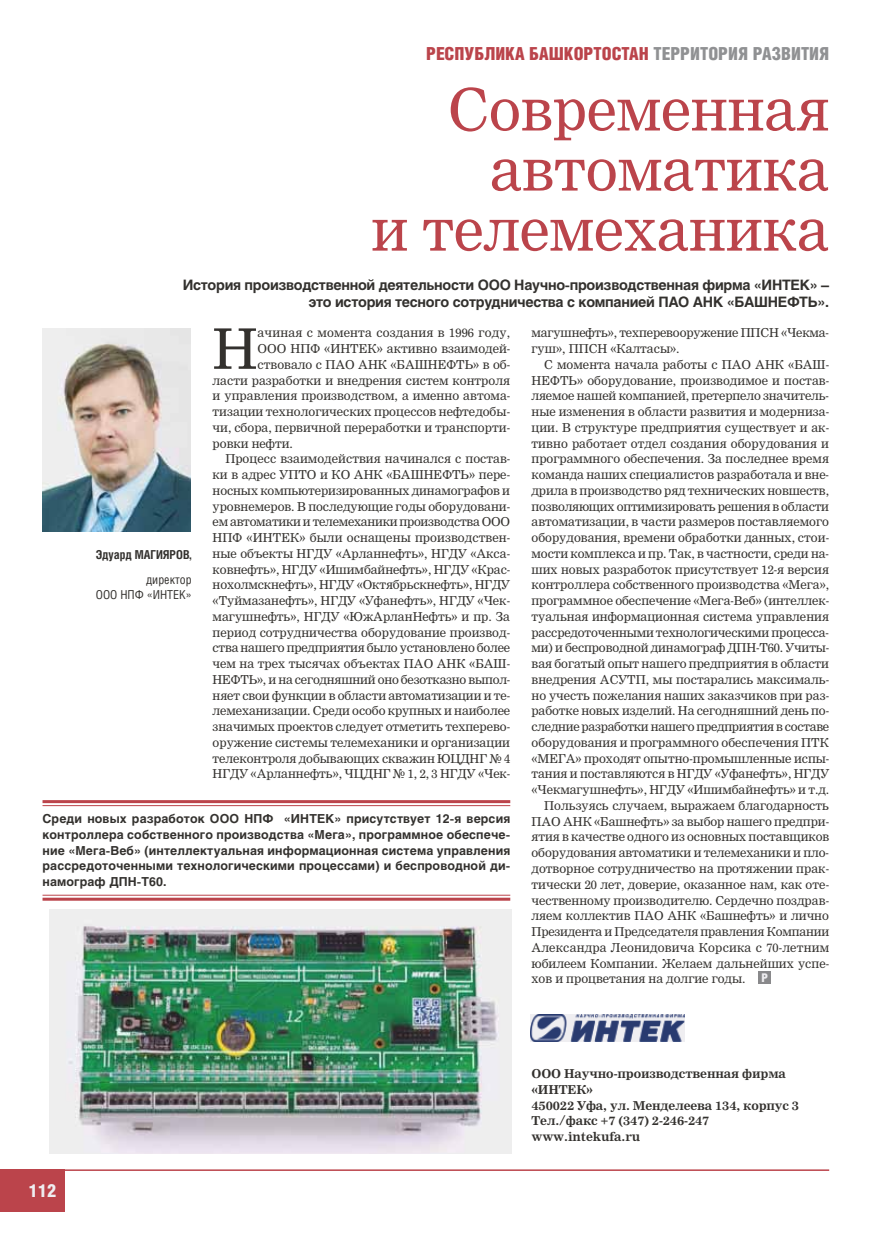
<style>
.page{position:relative;width:893px;height:1234px;background:#fff}
.page>*{position:absolute;margin:0;border:0;box-sizing:border-box;transform-origin:0 0}
.t1{font:57px/60px "Nimrod Cyr";color:#bb444b;text-align:right}
.t2{font:54.6px "Nimrod Cyr";color:#33312e}
.t3{font:900 18px "Helios Cond";color:#bb444b}
.t4{font:900 18px "Helios Cond";color:#efeef1}
.t5{font:700 14.25px/17.1px "Helios";letter-spacing:-.02em;color:#33312e;text-align:right}
.t6{font:700 12.3px/15.8px "Helios";letter-spacing:.01em;color:#33312e;text-align:justify}
.t7{font:12.3px/15.8px "Helios Cond";color:#33312e;text-align:right}
.t8{font:700 12.3px "Helios Cond";color:#33312e}
.t9{font:12px/15.8px "Nimrod Cyr";color:#33312e}
.t10{font:700 12px/15.8px "Nimrod Cyr";letter-spacing:-.01em;color:#33312e}
.t11{font:12px "Nimrod Cyr";letter-spacing:-.02em;color:#33312e}
.t12{font:900 12px "Helios Cond";color:#efeef1}
.s1{color:#909193}
</style>
<div class="page">
<div style="left:0;top:1169px;width:64px;height:42px;background:#bb444b"></div>
<hr style="left:0;top:1169px;width:829px;height:1px;background:#bb444b">
<div style="left:758px;top:970px;width:13px;height:13px;background:#89898b"></div>
<img style="left:43px;top:328px;width:147px;height:203px">
<img style="left:531px;top:1014px;width:153px;height:27px">
<img style="left:50px;top:909px;width:461px;height:244px">
<hr style="left:43px;top:800px;width:467px;height:3px;background:#bb444b">
<hr style="left:43px;top:805px;width:467px;height:1px;background:#bb444b">
<hr style="left:43px;top:894px;width:467px;height:1px;background:#bb444b">
<hr style="left:43px;top:897px;width:467px;height:3px;background:#bb444b">
<h3 class="t3" style="left:426px;top:43px;width:405px">Республика Башкортостан <span class="s1">территория развития</span></h3>
<h1 class="t1" style="left:371px;top:80px;width:459px">Современная автоматика<br>и телемеханика</h1>
<p class="t5" style="left:183px;top:276px;width:648px">История производственной деятельности ООО Научно-производственная фирма «ИНТЕК» – это история тесного сотрудничества с компанией ПАО АНК «БАШНЕФТЬ».</p>
<p class="t9" style="left:531px;top:325px;width:299px">магушнефть», техперевооружение ППСН «Чекма&shy;гуш», ППСН «Калтасы».</p>
<p class="t9" style="left:544px;top:356px;width:286px">С момента начала работы с ПАО АНК «БАШ-</p>
<p class="t9" style="left:531px;top:372px;width:299px">НЕФТЬ» оборудование, производимое и постав-</p>
<p class="t9" style="left:531px;top:388px;width:299px">ляемое нашей компанией, претерпело значитель-</p>
<p class="t9" style="left:531px;top:403px;width:299px">ные изменения в области развития и модерниза-</p>
<p class="t9" style="left:531px;top:419px;width:299px">ции. В структуре предприятия существует и ак-</p>
<p class="t9" style="left:531px;top:435px;width:299px">тивно работает отдел создания оборудования и</p>
<p class="t9" style="left:531px;top:451px;width:299px">программного обеспечения. За последнее время</p>
<p class="t9" style="left:531px;top:466px;width:299px">команда наших специалистов разработала и вне-</p>
<p class="t9" style="left:531px;top:482px;width:299px">дрила в производство ряд технических новшеств,</p>
<p class="t9" style="left:531px;top:498px;width:299px">позволяющих оптимизировать решения в области</p>
<p class="t9" style="left:531px;top:514px;width:299px">автоматизации, в части размеров поставляемого</p>
<p class="t9" style="left:531px;top:529px;width:299px">оборудования, времени обработки данных, стои-</p>
<p class="t9" style="left:531px;top:545px;width:299px">мости комплекса и пр. Так, в частности, среди на-</p>
<p class="t9" style="left:531px;top:561px;width:299px">ших новых разработок присутствует 12-я версия</p>
<p class="t9" style="left:531px;top:577px;width:299px">контроллера собственного производства «Мега»,</p>
<p class="t9" style="left:531px;top:592px;width:299px">программное обеспечение «Мега-Веб» (интеллек-</p>
<p class="t9" style="left:531px;top:608px;width:299px">туальная информационная система управления</p>
<p class="t9" style="left:531px;top:624px;width:299px">рассредоточенными технологическими процесса-</p>
<p class="t9" style="left:531px;top:640px;width:299px">ми) и беспроводной динамограф ДПН-Т60. Учиты-</p>
<p class="t9" style="left:531px;top:655px;width:299px">вая богатый опыт нашего предприятия в области</p>
<p class="t9" style="left:531px;top:671px;width:299px">внедрения АСУТП, мы постарались максималь-</p>
<p class="t9" style="left:531px;top:687px;width:299px">но учесть пожелания наших заказчиков при раз-</p>
<p class="t9" style="left:531px;top:703px;width:299px">работке новых изделий. На сегодняшний день по-</p>
<p class="t11" style="left:531px;top:719px;width:299px">следние разработки нашего предприятия в составе</p>
<p class="t9" style="left:531px;top:734px;width:299px">оборудования и программного обеспечения ПТК</p>
<p class="t9" style="left:531px;top:750px;width:299px">«МЕГА» проходят опытно-промышленные испы-</p>
<p class="t9" style="left:531px;top:766px;width:299px">тания и поставляются в НГДУ «Уфанефть», НГДУ</p>
<p class="t9" style="left:531px;top:781px;width:299px">«Чекмагушнефть», НГДУ «Ишимбайнефть» и т.д.</p>
<p class="t9" style="left:544px;top:797px;width:286px">Пользуясь случаем, выражаем благодарность</p>
<p class="t9" style="left:531px;top:813px;width:299px">ПАО АНК «Башнефть» за выбор нашего предпри-</p>
<p class="t9" style="left:531px;top:829px;width:299px">ятия в качестве одного из основных поставщиков</p>
<p class="t9" style="left:531px;top:844px;width:299px">оборудования автоматики и телемеханики и пло-</p>
<p class="t9" style="left:531px;top:860px;width:299px">дотворное сотрудничество на протяжении прак-</p>
<p class="t9" style="left:531px;top:876px;width:299px">тически 20 лет, доверие, оказанное нам, как оте-</p>
<p class="t9" style="left:531px;top:892px;width:299px">чественному производителю. Сердечно поздрав-</p>
<p class="t9" style="left:531px;top:907px;width:299px">ляем коллектив ПАО АНК «Башнефть» и лично</p>
<p class="t9" style="left:531px;top:923px;width:299px">Президента и Председателя правления Компании</p>
<p class="t9" style="left:531px;top:939px;width:299px">Александра Леонидовича Корсика с 70-летним</p>
<p class="t9" style="left:531px;top:955px;width:299px">юбилеем Компании. Желаем дальнейших успе-</p>
<p class="t9" style="left:531px;top:970px;width:216px">хов и процветания на долгие годы.</p>
<p class="t12" style="left:761px;top:970px;width:8px">Р</p>
<h2 class="t2" style="left:213px;top:315px;width:46px">Н</h2>
<p class="t9" style="left:258px;top:325px;width:254px">ачиная с момента создания в 1996 году,</p>
<p class="t9" style="left:258px;top:341px;width:254px">ООО НПФ «ИНТЕК» активно взаимодей-</p>
<p class="t9" style="left:258px;top:356px;width:254px">ствовало с ПАО АНК «БАШНЕФТЬ» в об-</p>
<p class="t9" style="left:213px;top:372px;width:299px">ласти разработки и внедрения систем контроля</p>
<p class="t9" style="left:213px;top:388px;width:299px">и управления производством, а именно автома-</p>
<p class="t9" style="left:213px;top:403px;width:299px">тизации технологических процессов нефтедобы-</p>
<p class="t9" style="left:213px;top:419px;width:299px">чи, сбора, первичной переработки и транспорти-</p>
<p class="t9" style="left:213px;top:435px;width:82px">ровки нефти.</p>
<p class="t9" style="left:225px;top:451px;width:287px">Процесс взаимодействия начинался с постав-</p>
<p class="t9" style="left:213px;top:466px;width:299px">ки в адрес УПТО и КО АНК «БАШНЕФТЬ» пере-</p>
<p class="t9" style="left:213px;top:482px;width:299px">носных компьютеризированных динамографов и</p>
<p class="t9" style="left:213px;top:498px;width:299px">уровнемеров. В последующие годы оборудовани-</p>
<p class="t11" style="left:213px;top:514px;width:299px">ем автоматики и телемеханики производства ООО</p>
<p class="t9" style="left:213px;top:529px;width:299px">НПФ «ИНТЕК» были оснащены производствен-</p>
<p class="t9" style="left:213px;top:545px;width:299px">ные объекты НГДУ «Арланнефть», НГДУ «Акса-</p>
<p class="t9" style="left:213px;top:561px;width:299px">ковнефть», НГДУ «Ишимбайнефть», НГДУ «Крас-</p>
<p class="t9" style="left:213px;top:577px;width:299px">нохолмскнефть», НГДУ «Октябрьскнефть», НГДУ</p>
<p class="t9" style="left:213px;top:592px;width:299px">«Туймазанефть», НГДУ «Уфанефть», НГДУ «Чек-</p>
<p class="t9" style="left:213px;top:608px;width:299px">магушнефть», НГДУ «ЮжАрланНефть» и пр. За</p>
<p class="t9" style="left:213px;top:624px;width:299px">период сотрудничества оборудование производ-</p>
<p class="t9" style="left:213px;top:640px;width:299px">ства нашего предприятия было установлено более</p>
<p class="t9" style="left:213px;top:655px;width:299px">чем на трех тысячах объектах ПАО АНК «БАШ-</p>
<p class="t9" style="left:213px;top:671px;width:299px">НЕФТЬ», и на сегодняшний оно безотказно выпол-</p>
<p class="t9" style="left:213px;top:687px;width:299px">няет свои функции в области автоматизации и те-</p>
<p class="t9" style="left:213px;top:703px;width:299px">лемеханизации. Среди особо крупных и наиболее</p>
<p class="t9" style="left:213px;top:718px;width:299px">значимых проектов следует отметить техперево-</p>
<p class="t9" style="left:213px;top:734px;width:299px">оружение системы телемеханики и организации</p>
<p class="t9" style="left:213px;top:750px;width:299px">телеконтроля добывающих скважин ЮЦДНГ № 4</p>
<p class="t9" style="left:213px;top:766px;width:299px">НГДУ «Арланнефть», ЧЦДНГ № 1, 2, 3 НГДУ «Чек-</p>
<p class="t8" style="left:96px;top:547px;width:97px">Эдуард МАГИЯРОВ,</p>
<p class="t7" style="left:96px;top:571px;width:97px">директор<br>ООО НПФ «ИНТЕК»</p>
<p class="t6" style="left:43px;top:810px;width:469px">Cреди новых разработок ООО НПФ «ИНТЕК» присутствует 12-я версия контроллера собственного производства «Мега», программное обеспече&shy;ние «Мега-Веб» (интеллектуальная информационная система управления рассредоточенными технологическими процессами) и беспроводной ди&shy;намограф ДПН-Т60.</p>
<h3 class="t4" style="left:29px;top:1180px;width:29px">112</h3>
<p class="t10" style="left:531px;top:1065px;width:269px">ООО Научно-производственная фирма «ИНТЕК»<br>450022 Уфа, ул. Менделеева 134, корпус 3<br>Тел./факс +7 (347) 2-246-247 www.intekufa.ru</p>
</div>
